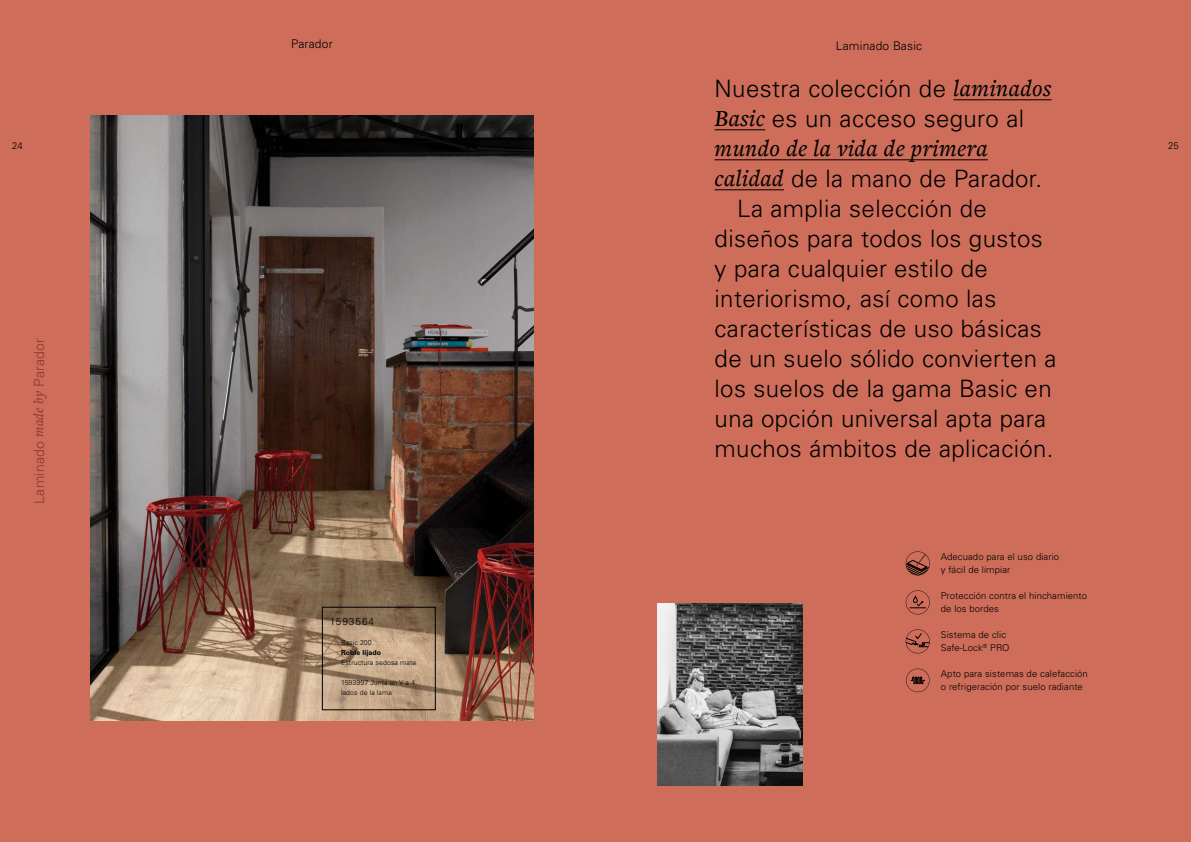
<style>
.page{position:relative;width:1191px;height:842px;background:#cd6d5a}
.page>*{position:absolute;margin:0;border:0;box-sizing:border-box;transform-origin:0 0}
.t1{font:300 24px/30px "Univers LT Pro 45";letter-spacing:.015em;color:#000}
.t2{font:italic 500 24px "Freight Text Pro";letter-spacing:.015em;color:#000}
.t3{font:300 14px "Univers LT Pro 45";letter-spacing:.015em;color:#8f372d}
.t4{font:300 12px "Univers LT Pro 45";letter-spacing:.015em;color:#000}
.t5{font:300 10px "Univers LT Pro 45";letter-spacing:.1em;color:#000}
.t6{font:300 9.5px/13px "Univers LT Pro 45";letter-spacing:.01em;color:#000}
.t7{font:300 7px/10px "Univers LT Pro 45";letter-spacing:.01em;color:#000}
.t8{font:700 7px "Univers LT Pro 65";letter-spacing:.01em;color:#000}
.s1{font-family:"Freight Text Pro";font-weight:500;font-style:italic}
</style>
<div class="page">
<img style="left:91px;top:116px;width:442px;height:605px">
<img style="left:658px;top:604px;width:144px;height:182px">
<hr style="left:953px;top:100px;width:98px;height:1px;background:#000">
<hr style="left:714px;top:130px;width:51px;height:1px;background:#000">
<hr style="left:714px;top:160px;width:274px;height:1px;background:#000">
<hr style="left:714px;top:190px;width:70px;height:1px;background:#000">
<div style="left:322px;top:607px;width:113px;height:103px;border:1px solid #000"></div>
<svg style="left:905px;top:551px;width:24px;height:24px"></svg>
<svg style="left:905px;top:590px;width:24px;height:24px"></svg>
<svg style="left:905px;top:629px;width:24px;height:24px"></svg>
<svg style="left:906px;top:669px;width:23px;height:23px"></svg>
<p class="t4" style="left:291px;top:37px;width:43px">Parador</p>
<p class="t4" style="left:836px;top:38px;width:88px">Laminado Basic</p>
<p class="t1" style="left:714px;top:73px;width:338px">Nuestra colección de <span class="s1">laminados<br>Basic</span> es un acceso seguro al</p>
<p class="t2" style="left:714px;top:132px;width:275px">mundo de la vida de primera</p>
<p class="t1" style="left:714px;top:163px;width:329px"><span class="s1">calidad</span> de la mano de Parador.</p>
<p class="t1" style="left:737px;top:193px;width:251px">La amplia selección de</p>
<p class="t1" style="left:714px;top:223px;width:330px">diseños para todos los gustos</p>
<p class="t1" style="left:714px;top:253px;width:275px">y para cualquier estilo de</p>
<p class="t1" style="left:714px;top:283px;width:283px">interiorismo, así como las</p>
<p class="t1" style="left:714px;top:313px;width:329px">características de uso básicas</p>
<p class="t1" style="left:714px;top:343px;width:343px">de un suelo sólido convierten a</p>
<p class="t1" style="left:714px;top:373px;width:338px">los suelos de la gama Basic en</p>
<p class="t1" style="left:714px;top:403px;width:333px">una opción universal apta para</p>
<p class="t1" style="left:714px;top:433px;width:340px">muchos ámbitos de aplicación.</p>
<p class="t6" style="left:12px;top:139px;width:12px">24</p>
<p class="t6" style="left:1168px;top:139px;width:12px">25</p>
<p class="t3" style="left:31px;top:504px;width:167px;rotate:-90deg">Laminado <span class="s1">made by</span> Parador</p>
<p class="t5" style="left:330px;top:616px;width:46px">1593564</p>
<p class="t7" style="left:341px;top:638px;width:32px">Basic 200</p>
<p class="t8" style="left:341px;top:649px;width:42px">Roble lijado</p>
<p class="t7" style="left:341px;top:658px;width:77px">Estructura sedosa mate</p>
<p class="t7" style="left:341px;top:678px;width:75px">1593997 Junta en V a 4 lados de la lama</p>
<p class="t6" style="left:941px;top:550px;width:120px">Adecuado para el uso diario y fácil de limpiar</p>
<p class="t6" style="left:941px;top:589px;width:148px">Protección contra el hinchamiento de los bordes</p>
<p class="t6" style="left:941px;top:628px;width:70px">Sistema de clic<br>Safe-Lock<sup>®</sup> PRO</p>
<p class="t6" style="left:941px;top:667px;width:148px">Apto para sistemas de calefacción o refrigeración por suelo radiante</p>
</div>
